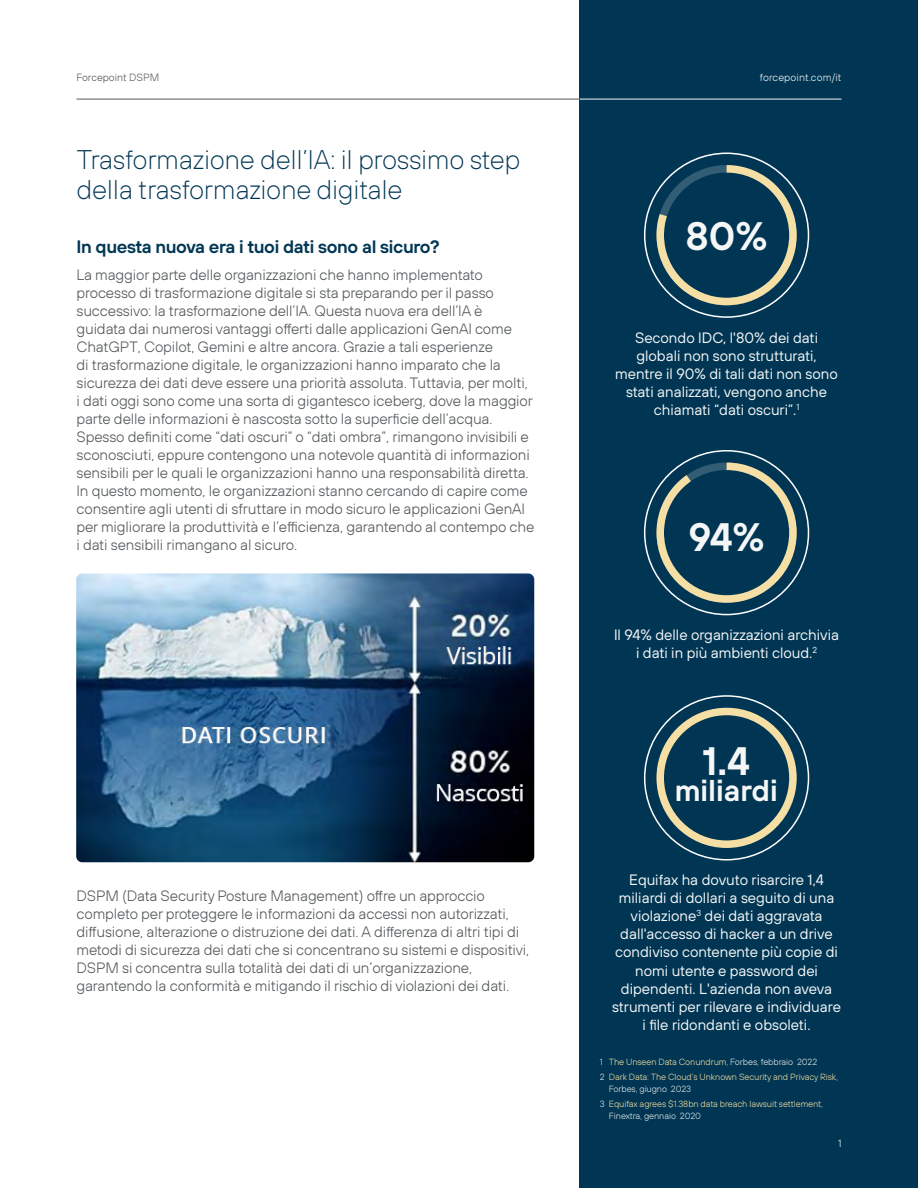
<style>
.page{position:relative;width:918px;height:1188px;background:#fff}
.page>*{position:absolute;margin:0;border:0;box-sizing:border-box;transform-origin:0 0}
.t1{font:600 39.75px "FP Sans";color:#f5f6f6}
.t2{font:600 30px "FP Sans";color:#f5f6f6}
.t3{font:200 27px/30px "FP Sans";letter-spacing:-.015em;color:#003654}
.t4{font:600 18px "FP Sans";letter-spacing:-.02em;color:#003654}
.t5{font:300 15px/18px "FP Sans";letter-spacing:-.01em;color:#53575a}
.t6{font:15px/18px "FP Sans";color:#f5f6f6;text-align:center}
.t7{font:300 10.5px "FP Sans";letter-spacing:.01em;color:#f5f6f6}
.t8{font:300 10.5px "FP Sans";color:#53575a}
.t9{font:300 9px/15px "FP Sans";letter-spacing:-.01em;color:#f6dfa4}
.t10{font:300 9px "FP Sans";letter-spacing:-.01em;color:#e5e8e9}
.s1{color:#e5e8e9}
</style>
<div class="page">
<div style="left:580px;top:0;width:338px;height:1188px;background:#003654"></div>
<img style="left:76px;top:573px;width:458px;height:289px">
<svg style="left:653px;top:161px;width:147px;height:148px"></svg>
<svg style="left:652px;top:459px;width:148px;height:148px"></svg>
<svg style="left:652px;top:704px;width:148px;height:148px"></svg>
<hr style="left:76px;top:99px;width:504px;height:1px;background:#53575a">
<hr style="left:580px;top:99px;width:261px;height:1px;background:#f5f6f6">
<p class="t8" style="left:76px;top:71px;width:84px">Forcepoint DSPM</p>
<p class="t7" style="left:760px;top:71px;width:83px">forcepoint.com/it</p>
<h3 class="t3" style="left:76px;top:144px;width:445px">Trasformazione dell’IA: il prossimo step della trasformazione digitale</h3>
<p class="t4" style="left:76px;top:235px;width:365px">In questa nuova era i tuoi dati sono al sicuro?</p>
<p class="t5" style="left:76px;top:266px;width:460px">La maggior parte delle organizzazioni che hanno implementato processo di trasformazione digitale si sta preparando per il passo successivo: la trasformazione dell’IA. Questa nuova era dell’IA è guidata dai numerosi vantaggi offerti dalle applicazioni GenAI come ChatGPT, Copilot, Gemini e altre ancora. Grazie a tali esperienze<br>di trasformazione digitale, le organizzazioni hanno imparato che la sicurezza dei dati deve essere una priorità assoluta. Tuttavia, per molti, i dati oggi sono come una sorta di gigantesco iceberg, dove la maggior parte delle informazioni è nascosta sotto la superficie dell’acqua.<br>Spesso definiti come “dati oscuri” o “dati ombra”, rimangono invisibili e sconosciuti, eppure contengono una notevole quantità di informazioni sensibili per le quali le organizzazioni hanno una responsabilità diretta.<br>In questo momento, le organizzazioni stanno cercando di capire come consentire agli utenti di sfruttare in modo sicuro le applicazioni GenAI per migliorare la produttività e l’efficienza, garantendo al contempo che i dati sensibili rimangano al sicuro.</p>
<p class="t5" style="left:76px;top:887px;width:454px">DSPM (Data Security Posture Management) offre un approccio completo per proteggere le informazioni da accessi non autorizzati, diffusione, alterazione o distruzione dei dati. A differenza di altri tipi di metodi di sicurezza dei dati che si concentrano su sistemi e dispositivi, DSPM si concentra sulla totalità dei dati di un’organizzazione, garantendo la conformità e mitigando il rischio di violazioni dei dati.</p>
<h1 class="t1" style="left:685px;top:210px;width:84px">80%</h1>
<p class="t6" style="left:615px;top:328px;width:224px">Secondo IDC, l'80% dei dati globali non sono strutturati, mentre il 90% di tali dati non sono stati analizzati, vengono anche chiamati “dati oscuri”.<sup>1</sup></p>
<h1 class="t1" style="left:688px;top:511px;width:78px">94%</h1>
<p class="t6" style="left:614px;top:626px;width:227px">Il 94% delle organizzazioni archivia i dati in più ambienti cloud.<sup>2</sup></p>
<h1 class="t1" style="left:702px;top:735px;width:49px">1.4</h1>
<h2 class="t2" style="left:675px;top:771px;width:104px">miliardi</h2>
<p class="t6" style="left:612px;top:871px;width:230px">Equifax ha dovuto risarcire 1,4 miliardi di dollari a seguito di una violazione<sup>3</sup> dei dati aggravata dall'accesso di hacker a un drive condiviso contenente più copie di nomi utente e password dei dipendenti. L'azienda non aveva strumenti per rilevare e individuare i file ridondanti e obsoleti.</p>
<p class="t9" style="left:600px;top:1054px;width:240px"><span class="s1">1</span> The Unseen Data Conundrum, <span class="s1">Forbes, febbraio 2022<br>2</span> Dark Data: The Cloud’s Unknown Security and Privacy Risk,</p>
<p class="t9" style="left:600px;top:1081px;width:225px;text-indent:9px"><span class="s1">Forbes, giugno 2023<br>3</span> Equifax agrees $1.38bn data breach lawsuit settlement,</p>
<p class="t10" style="left:609px;top:1110px;width:94px">Finextra, gennaio 2020</p>
<p class="t7" style="left:838px;top:1137px;width:5px">1</p>
</div>
